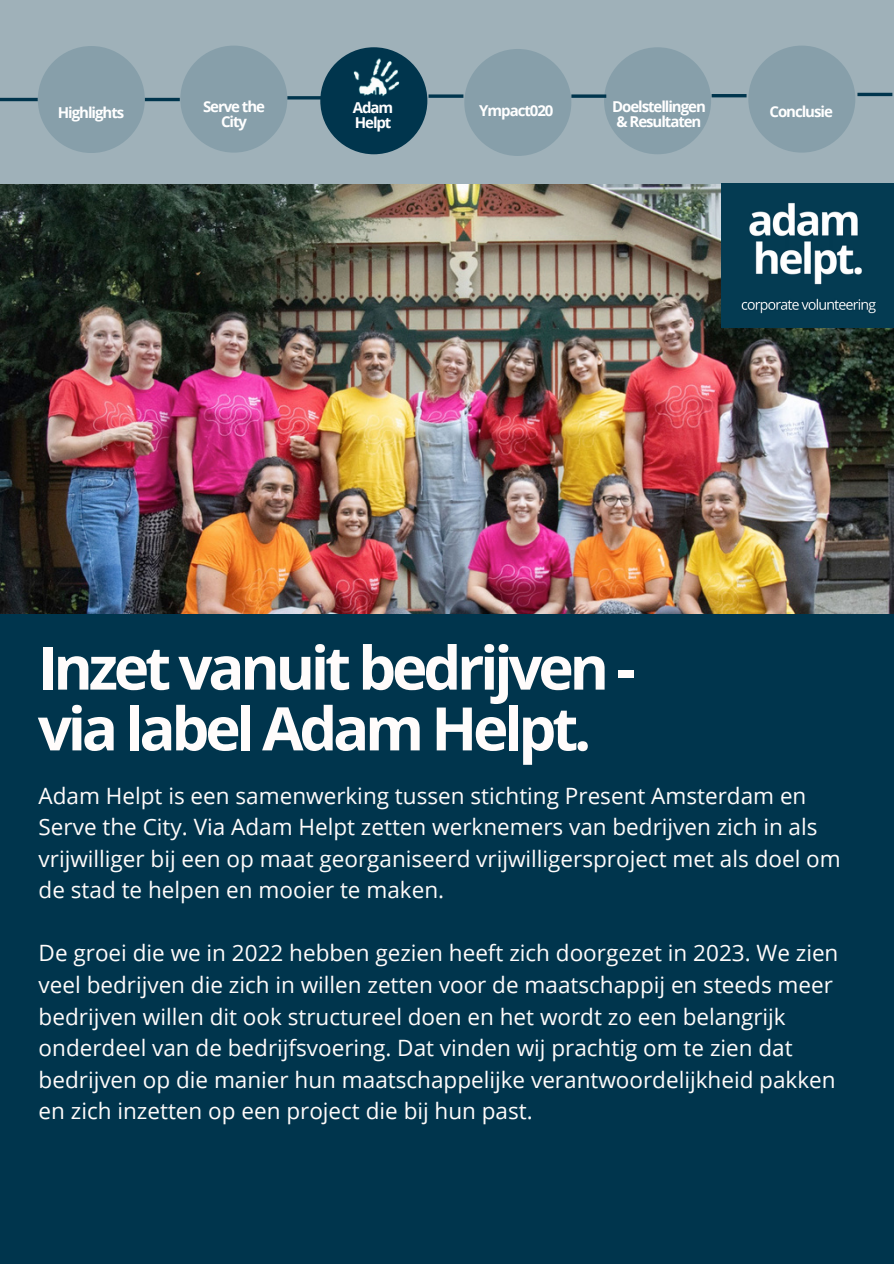
<style>
.page{position:relative;width:894px;height:1264px;background:#fff}
.page>*{position:absolute;margin:0;border:0;box-sizing:border-box;transform-origin:0 0}
.t1{font:700 60px/60.8px "Open Sans";letter-spacing:-.07em;color:#fffcfb}
.t2{font:22.5px/31.5px "Open Sans";color:#fffcfb}
.t3{font:700 15px/14.7px "Open Sans";letter-spacing:-.07em;color:#fff}
</style>
<div class="page">
<div style="left:0;top:0;width:893px;height:1263px;background:#00354d"></div>
<div style="left:0;top:0;width:893px;height:186px;background:#9fb1b9"></div>
<img style="left:0;top:184px;width:893px;height:429px">
<img style="left:721px;top:183px;width:172px;height:144px">
<hr style="left:0;top:98px;width:38px;height:3px;background:#00354d">
<div style="left:38px;top:46px;width:107px;height:107px;background:#879faa;border-radius:50%"></div>
<div style="left:180px;top:46px;width:107px;height:106px;background:#879faa;border-radius:50%"></div>
<div style="left:320px;top:47px;width:107px;height:107px;background:#00354d;border-radius:50%"></div>
<div style="left:464px;top:49px;width:107px;height:107px;background:#879faa;border-radius:50%"></div>
<div style="left:604px;top:47px;width:106px;height:107px;background:#879faa;border-radius:50%"></div>
<div style="left:748px;top:46px;width:107px;height:106px;background:#879faa;border-radius:50%"></div>
<img style="left:347px;top:50px;width:61px;height:47px">
<hr style="left:287px;top:96px;width:35px;height:3px;background:#00354d">
<svg style="left:428px;top:94px;width:35px;height:4px"></svg>
<svg style="left:571px;top:94px;width:35px;height:4px"></svg>
<hr style="left:711px;top:94px;width:35px;height:3px;background:#00354d">
<hr style="left:145px;top:98px;width:35px;height:3px;background:#00354d">
<hr style="left:857px;top:93px;width:35px;height:3px;background:#00354d">
<p class="t3" style="left:58px;top:105px;width:68px">Highlights</p>
<p class="t3" style="left:203px;top:99px;width:64px;text-align:center">Serve the<br>City</p>
<p class="t3" style="left:479px;top:103px;width:76px">Ympact020</p>
<p class="t3" style="left:612px;top:99px;width:95px">Doelstellingen &amp; Resultaten</p>
<p class="t3" style="left:769px;top:104px;width:65px">Conclusie</p>
<p class="t3" style="left:353px;top:100px;width:42px">Adam<br>Helpt</p>
<h1 class="t1" style="left:38px;top:636px;width:599px">Inzet vanuit bedrijven - via label Adam Helpt.</h1>
<p class="t2" style="left:39px;top:779px;width:803px">Adam Helpt is een samenwerking tussen stichting Present Amsterdam en Serve the City. Via Adam Helpt zetten werknemers van bedrijven zich in als vrijwilliger bij een op maat georganiseerd vrijwilligersproject met als doel om de stad te helpen en mooier te maken.</p>
<p class="t2" style="left:39px;top:937px;width:801px">De groei die we in 2022 hebben gezien heeft zich doorgezet in 2023. We zien veel bedrijven die zich in willen zetten voor de maatschappij en steeds meer bedrijven willen dit ook structureel doen en het wordt zo een belangrijk onderdeel van de bedrijfsvoering. Dat vinden wij prachtig om te zien dat bedrijven op die manier hun maatschappelijke verantwoordelijkheid pakken en zich inzetten op een project die bij hun past.</p>
</div>
